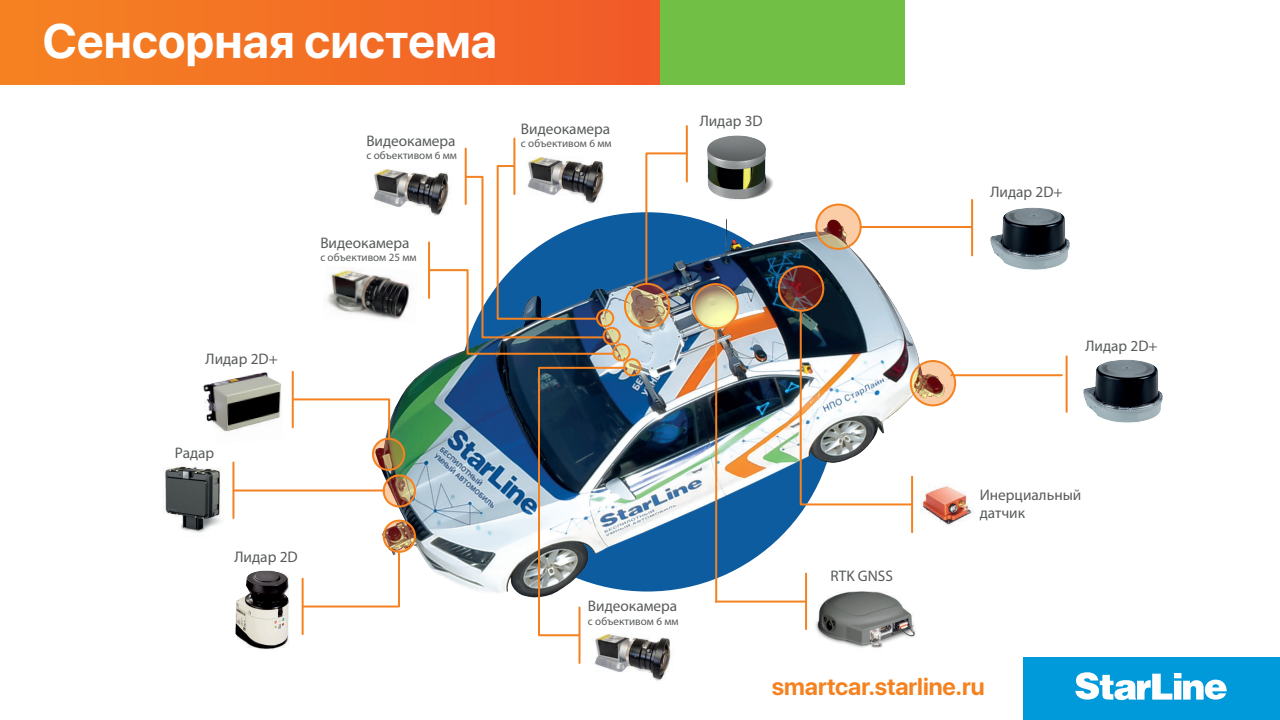
<style>
.page{position:relative;width:1280px;height:720px;background:#fff}
.page>*{position:absolute;margin:0;border:0;box-sizing:border-box;transform-origin:0 0}
.t1{font:700 48px "SF Pro Display";letter-spacing:-.005em;color:#fff}
.t2{font:700 24px "SF Pro Display";color:#f58220}
.t3{font:15.4px "Myriad Pro";color:#585b5b}
.t4{font:15.3px/18.4px "Myriad Pro";color:#585b5b}
.t5{font:11.1px "Myriad Pro";color:#585b5b}
</style>
<div class="page">
<img style="left:815px;top:626px;width:100px;height:22px">
<div style="left:1023px;top:657px;width:256px;height:63px;background:#0099da"></div>
<svg style="left:1075px;top:672px;width:152px;height:28px"></svg>
<div style="left:660px;top:0;width:245px;height:84px;background:#71bf44"></div>
<div style="left:0;top:0;width:660px;height:84px;background:linear-gradient(to right,#f58321,#f15a28)"></div>
<img style="left:360px;top:203px;width:597px;height:423px">
<img style="left:920px;top:484px;width:54px;height:43px">
<img style="left:799px;top:309px;width:115px;height:197px">
<hr style="left:911px;top:477px;width:2px;height:55px;background:#f58220">
<hr style="left:951px;top:374px;width:111px;height:2px;background:#f58220">
<hr style="left:1066px;top:356px;width:2px;height:56px;background:#f58220">
<hr style="left:715px;top:328px;width:2px;height:274px;background:#f58220">
<hr style="left:716px;top:601px;width:90px;height:2px;background:#f58220">
<hr style="left:805px;top:574px;width:2px;height:55px;background:#f58220">
<img style="left:327px;top:266px;width:92px;height:57px">
<img style="left:163px;top:461px;width:110px;height:72px">
<hr style="left:232px;top:462px;width:2px;height:56px;background:#f58220">
<hr style="left:234px;top:490px;width:150px;height:2px;background:#f58220">
<hr style="left:292px;top:372px;width:2px;height:55px;background:#f58220">
<svg style="left:291px;top:397px;width:100px;height:44px"></svg>
<hr style="left:302px;top:579px;width:2px;height:55px;background:#f58220">
<hr style="left:579px;top:607px;width:2px;height:56px;background:#f58220">
<hr style="left:465px;top:149px;width:2px;height:55px;background:#f58220">
<hr style="left:513px;top:139px;width:2px;height:55px;background:#f58220">
<svg style="left:301px;top:549px;width:100px;height:60px"></svg>
<hr style="left:686px;top:126px;width:2px;height:56px;background:#f58220">
<svg style="left:644px;top:152px;width:44px;height:133px"></svg>
<svg style="left:427px;top:164px;width:188px;height:192px"></svg>
<svg style="left:911px;top:361px;width:44px;height:44px"></svg>
<div style="left:910px;top:360px;width:46px;height:46px;border:2px solid #f58220;border-radius:50%"></div>
<hr style="left:861px;top:226px;width:111px;height:2px;background:#f58220">
<hr style="left:971px;top:200px;width:2px;height:55px;background:#f58220">
<svg style="left:816px;top:205px;width:45px;height:44px"></svg>
<div style="left:815px;top:204px;width:47px;height:46px;border:2px solid #f58220;border-radius:50%"></div>
<svg style="left:779px;top:266px;width:44px;height:45px"></svg>
<div style="left:778px;top:265px;width:46px;height:47px;border:2px solid #f58220;border-radius:50%"></div>
<svg style="left:373px;top:439px;width:31px;height:31px"></svg>
<div style="left:372px;top:438px;width:33px;height:33px;border:2px solid #f58220;border-radius:50%"></div>
<svg style="left:613px;top:344px;width:17px;height:16px"></svg>
<div style="left:612px;top:343px;width:19px;height:18px;border:2px solid #f58220;border-radius:50%"></div>
<svg style="left:604px;top:328px;width:16px;height:16px"></svg>
<div style="left:603px;top:327px;width:18px;height:18px;border:2px solid #f58220;border-radius:50%"></div>
<svg style="left:597px;top:310px;width:16px;height:16px"></svg>
<div style="left:596px;top:309px;width:18px;height:18px;border:2px solid #f58220;border-radius:50%"></div>
<svg style="left:624px;top:359px;width:16px;height:16px"></svg>
<div style="left:623px;top:358px;width:18px;height:18px;border:2px solid #f58220;border-radius:50%"></div>
<svg style="left:384px;top:475px;width:31px;height:32px"></svg>
<div style="left:383px;top:474px;width:33px;height:34px;border:2px solid #f58220;border-radius:50%"></div>
<svg style="left:384px;top:521px;width:31px;height:31px"></svg>
<div style="left:383px;top:520px;width:33px;height:33px;border:2px solid #f58220;border-radius:50%"></div>
<svg style="left:625px;top:284px;width:44px;height:44px"></svg>
<div style="left:624px;top:283px;width:46px;height:46px;border:2px solid #f58220;border-radius:50%"></div>
<svg style="left:693px;top:284px;width:45px;height:44px"></svg>
<div style="left:692px;top:283px;width:47px;height:46px;border:2px solid #f58220;border-radius:50%"></div>
<img style="left:594px;top:619px;width:84px;height:62px">
<img style="left:522px;top:157px;width:89px;height:49px">
<img style="left:367px;top:164px;width:90px;height:53px">
<svg style="left:537px;top:366px;width:89px;height:271px"></svg>
<img style="left:1084px;top:359px;width:78px;height:64px">
<img style="left:991px;top:207px;width:78px;height:63px">
<img style="left:684px;top:133px;width:107px;height:71px">
<img style="left:235px;top:571px;width:54px;height:78px">
<img style="left:202px;top:372px;width:79px;height:60px">
<h1 class="t1" style="left:43px;top:14px;width:456px">Сенсорная система</h1>
<p class="t4" style="left:521px;top:120px;width:91px">Видеокамера</p>
<p class="t4" style="left:366px;top:131px;width:91px">Видеокамера</p>
<p class="t5" style="left:521px;top:137px;width:92px">с объективом 6 мм</p>
<p class="t5" style="left:366px;top:148px;width:92px">с объективом 6 мм</p>
<p class="t4" style="left:206px;top:349px;width:74px">Лидар 2D+</p>
<p class="t4" style="left:320px;top:233px;width:91px">Видеокамера</p>
<p class="t5" style="left:320px;top:251px;width:98px">с объективом 25 мм</p>
<p class="t4" style="left:700px;top:112px;width:65px">Лидар 3D</p>
<p class="t4" style="left:991px;top:182px;width:74px">Лидар 2D+</p>
<p class="t4" style="left:1085px;top:336px;width:74px">Лидар 2D+</p>
<p class="t4" style="left:175px;top:444px;width:41px">Радар</p>
<p class="t3" style="left:234px;top:547px;width:65px">Лидар 2D</p>
<p class="t4" style="left:588px;top:597px;width:91px">Видеокамера</p>
<p class="t5" style="left:588px;top:614px;width:92px">с объективом 6 мм</p>
<p class="t4" style="left:830px;top:566px;width:64px">RTK GNSS</p>
<p class="t4" style="left:980px;top:485px;width:103px">Инерциальный датчик</p>
<h2 class="t2" style="left:772px;top:673px;width:214px">smartcar.starline.ru</h2>
</div>
